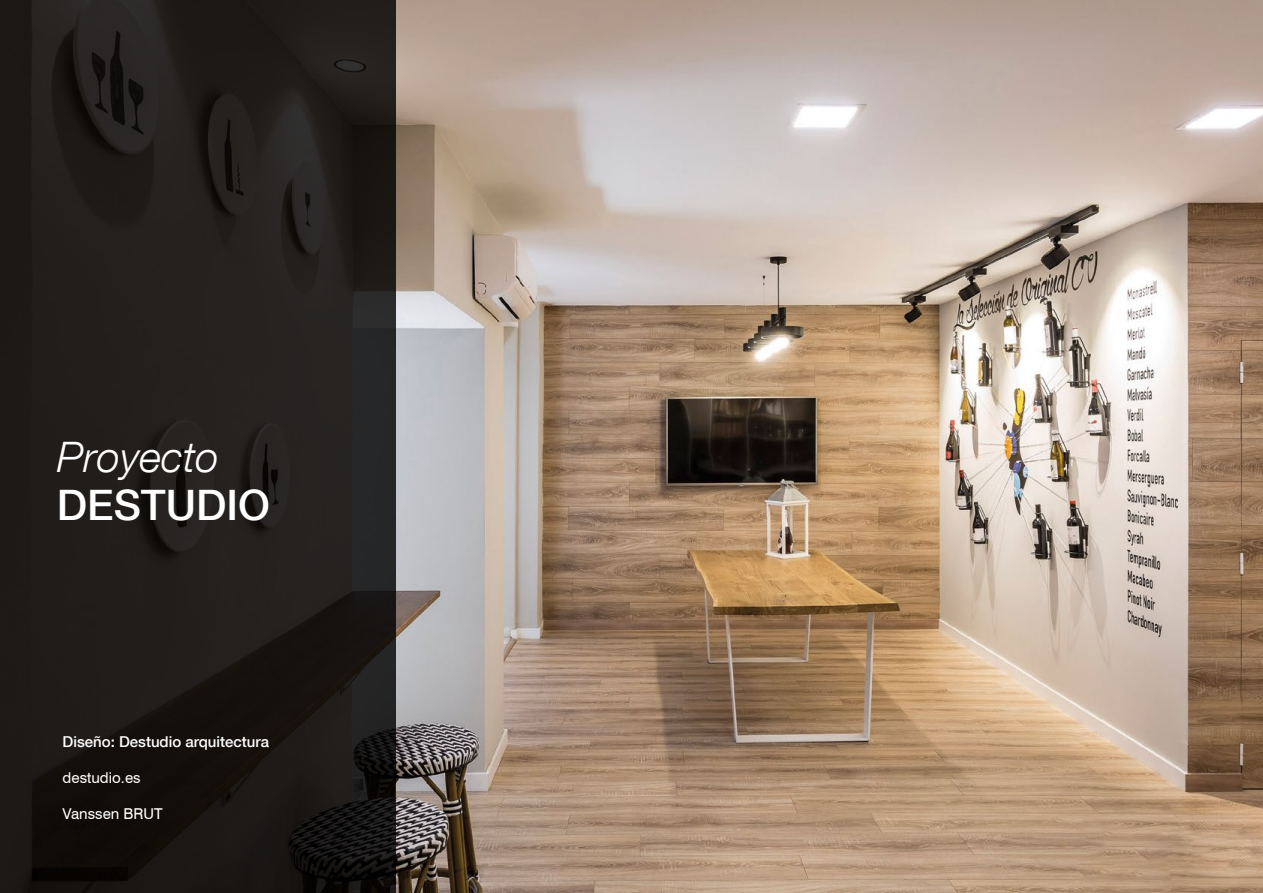
<style>
.page{position:relative;width:1263px;height:893px;background:#fff}
.page>*{position:absolute;margin:0;border:0;box-sizing:border-box;transform-origin:0 0}
.t1{font:italic 300 42px "Helvetica Neue LT Com";color:#fff}
.t2{font:500 42px "Helvetica Neue LT Com";color:#fff}
.t3{font:500 15px "Helvetica Neue LT Com";color:#fff}
.t4{font:15px "Swiss 721 BT";color:#fff}
</style>
<div class="page">
<img style="left:395px;top:0;width:868px;height:893px">
<svg style="left:0;top:0;width:395px;height:893px;background:#1f1b19"></svg>
<h1 class="t1" style="left:57px;top:431px;width:163px">Proyecto</h1>
<h1 class="t2" style="left:57px;top:479px;width:215px">DESTUDIO</h1>
<p class="t3" style="left:63px;top:733px;width:208px">Diseño: Destudio arquitectura</p>
<p class="t4" style="left:63px;top:769px;width:80px">destudio.es</p>
<p class="t4" style="left:63px;top:805px;width:102px">Vanssen BRUT</p>
</div>
